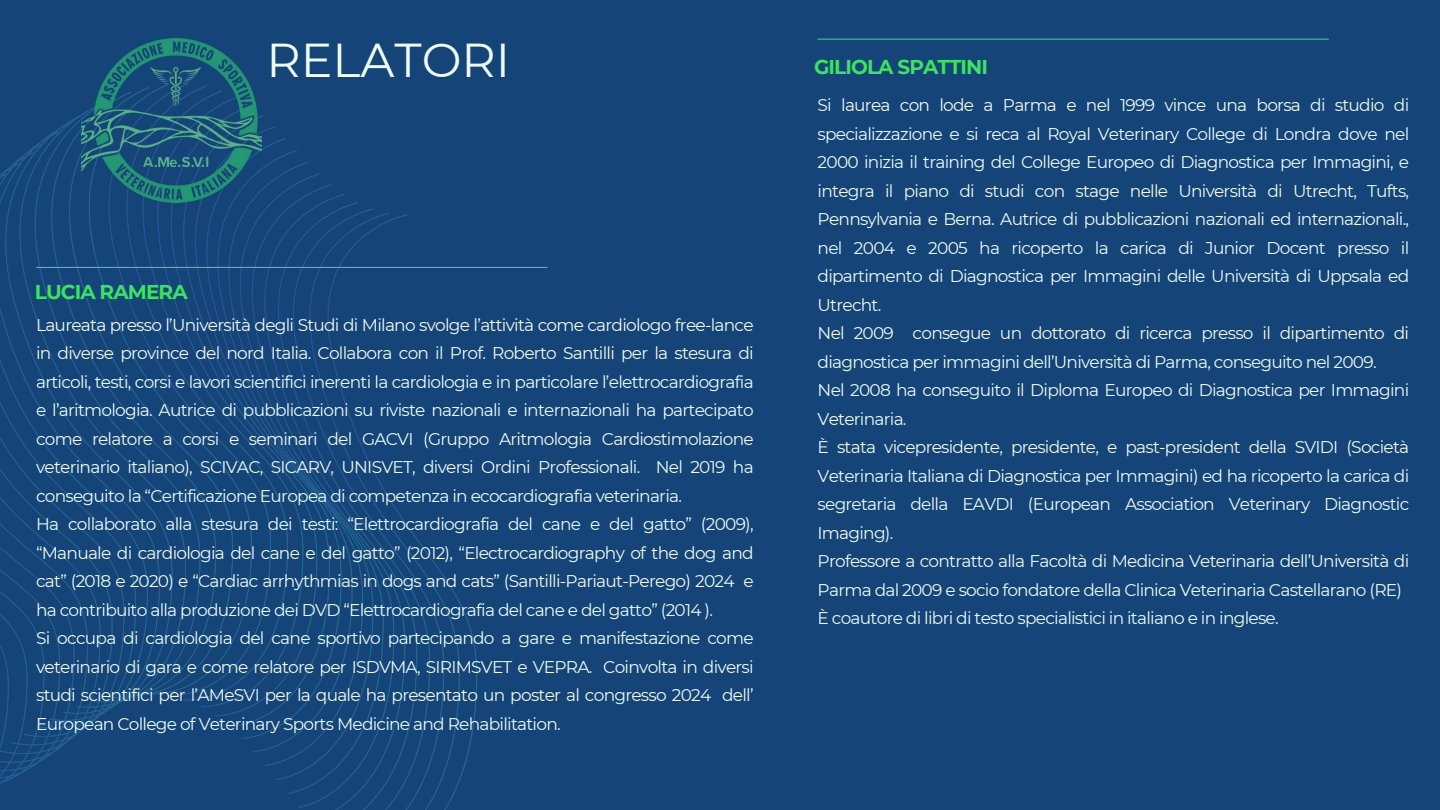
<style>
.page{position:relative;width:1440px;height:810px;background:#144478}
.page>*{position:absolute;margin:0;border:0;box-sizing:border-box;transform-origin:0 0}
.t1{font:47.4px "Montserrat";color:#edfbf1}
.t2{font:700 20px "Montserrat";letter-spacing:-.045em;color:#3ce35f}
.t3{font:17px/28.5px "Montserrat";letter-spacing:-.045em;color:#edfbf1;text-align:justify}
</style>
<div class="page">
<svg style="left:0;top:115px;width:124px;height:669px"></svg>
<svg style="left:106px;top:202px;width:18px;height:496px"></svg>
<svg style="left:124px;top:202px;width:16px;height:499px"></svg>
<svg style="left:140px;top:202px;width:15px;height:494px"></svg>
<svg style="left:155px;top:202px;width:14px;height:494px"></svg>
<svg style="left:169px;top:202px;width:12px;height:494px"></svg>
<svg style="left:181px;top:115px;width:82px;height:586px"></svg>
<svg style="left:193px;top:126px;width:82px;height:582px"></svg>
<svg style="left:204px;top:138px;width:82px;height:570px"></svg>
<svg style="left:215px;top:150px;width:82px;height:566px"></svg>
<svg style="left:226px;top:162px;width:94px;height:565px"></svg>
<svg style="left:235px;top:174px;width:85px;height:565px"></svg>
<svg style="left:247px;top:184px;width:85px;height:568px"></svg>
<svg style="left:260px;top:194px;width:84px;height:572px"></svg>
<svg style="left:273px;top:202px;width:100px;height:592px"></svg>
<svg style="left:288px;top:209px;width:85px;height:599px"></svg>
<svg style="left:305px;top:213px;width:84px;height:595px"></svg>
<svg style="left:323px;top:214px;width:154px;height:596px"></svg>
<hr style="left:36px;top:267px;width:511px;height:1px;background:#3ce35f">
<hr style="left:818px;top:39px;width:511px;height:1px;background:#3ce35f">
<img style="left:81px;top:39px;width:181px;height:163px">
<h1 class="t1" style="left:266px;top:31px;width:245px">RELATORI</h1>
<p class="t2" style="left:35px;top:280px;width:154px">LUCIA RAMERA</p>
<h2 class="t3" style="left:36px;top:310px;width:719px">Laureata presso l’Università degli Studi di Milano svolge l’attività come cardiologo free-lance in diverse province del nord Italia. Collabora con il Prof. Roberto Santilli per la stesura di articoli, testi, corsi e lavori scientifici inerenti la cardiologia e in particolare l’elettrocardiografia e l’aritmologia. Autrice di pubblicazioni su riviste nazionali e internazionali ha partecipato come relatore a corsi e seminari del GACVI (Gruppo Aritmologia Cardiostimolazione veterinario italiano), SCIVAC, SICARV, UNISVET, diversi Ordini Professionali. Nel 2019 ha conseguito la “Certificazione Europea di competenza in ecocardiografia veterinaria.</h2>
<p class="t3" style="left:36px;top:510px;width:719px">Ha collaborato alla stesura dei testi: “Elettrocardiografia del cane e del gatto” (2009), “Manuale di cardiologia del cane e del gatto” (2012), “Electrocardiography of the dog and cat” (2018 e 2020) e “Cardiac arrhythmias in dogs and cats” (Santilli-Pariaut-Perego) 2024 e ha contribuito alla produzione dei DVD “Elettrocardiografia del cane e del gatto” (2014 ).</p>
<h2 class="t3" style="left:36px;top:624px;width:719px">Si occupa di cardiologia del cane sportivo partecipando a gare e manifestazione come veterinario di gara e come relatore per ISDVMA, SIRIMSVET e VEPRA. Coinvolta in diversi studi scientifici per l’AMeSVI per la quale ha presentato un poster al congresso 2024 dell’ European College of Veterinary Sports Medicine and Rehabilitation.</h2>
<p class="t2" style="left:814px;top:55px;width:176px">GILIOLA SPATTINI</p>
<p class="t3" style="left:818px;top:91px;width:593px">Si laurea con lode a Parma e nel 1999 vince una borsa di studio di specializzazione e si reca al Royal Veterinary College di Londra dove nel 2000 inizia il training del College Europeo di Diagnostica per Immagini, e integra il piano di studi con stage nelle Università di Utrecht, Tufts, Pennsylvania e Berna. Autrice di pubblicazioni nazionali ed internazionali., nel 2004 e 2005 ha ricoperto la carica di Junior Docent presso il dipartimento di Diagnostica per Immagini delle Università di Uppsala ed Utrecht.</p>
<p class="t3" style="left:818px;top:319px;width:593px">Nel 2009 consegue un dottorato di ricerca presso il dipartimento di diagnostica per immagini dell’Università di Parma, conseguito nel 2009.</p>
<p class="t3" style="left:818px;top:376px;width:593px">Nel 2008 ha conseguito il Diploma Europeo di Diagnostica per Immagini<br>Veterinaria.</p>
<p class="t3" style="left:818px;top:433px;width:593px">È stata vicepresidente, presidente, e past-president della SVIDI (Società Veterinaria Italiana di Diagnostica per Immagini) ed ha ricoperto la carica di segretaria della EAVDI (European Association Veterinary Diagnostic Imaging).</p>
<p class="t3" style="left:818px;top:547px;width:593px">Professore a contratto alla Facoltà di Medicina Veterinaria dell’Università di<br>Parma dal 2009 e socio fondatore della Clinica Veterinaria Castellarano (RE)</p>
<p class="t3" style="left:818px;top:604px;width:463px">È coautore di libri di testo specialistici in italiano e in inglese.</p>
</div>
